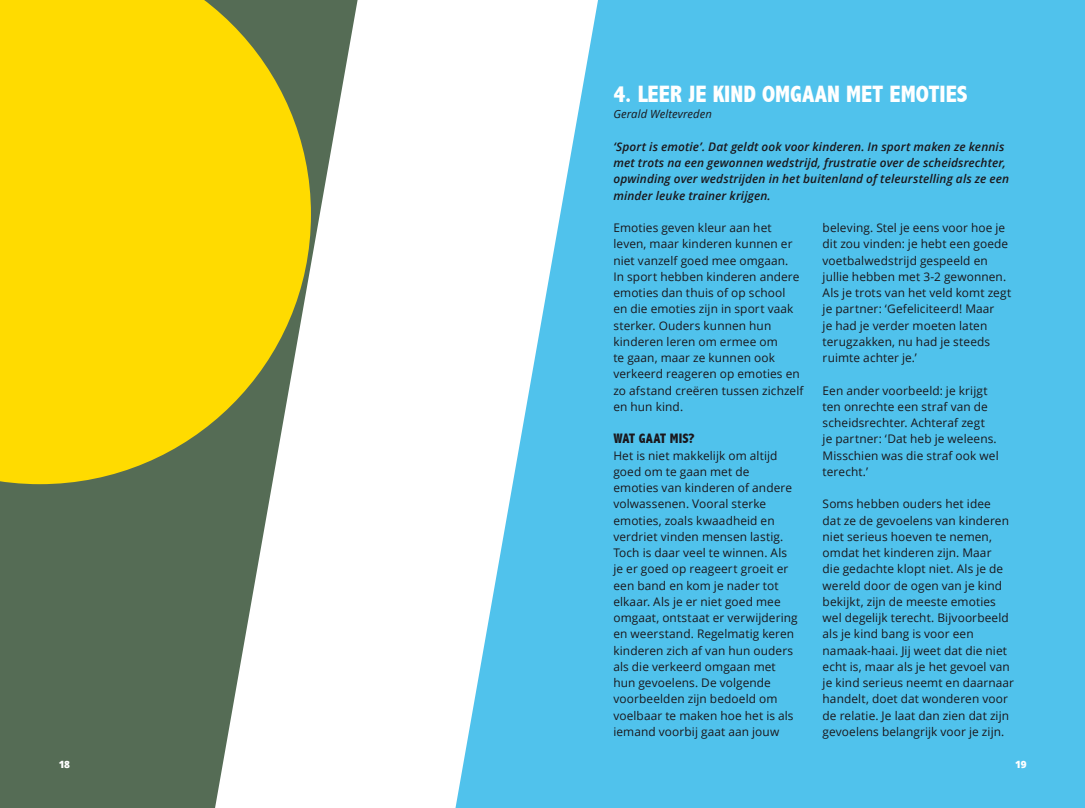
<style>
.page{position:relative;width:1085px;height:808px;background:#fff}
.page>*{position:absolute;margin:0;border:0;box-sizing:border-box;transform-origin:0 0}
.t1{font:800 condensed 23.75px "Abadi";color:#fff}
.t2{font:800 condensed 13.75px "Abadi";letter-spacing:.005em;color:#1a171c}
.t3{font:11.88px/16.2px "Open Sans";letter-spacing:.01em;color:#1a171c}
.t4{font:italic 600 11.88px/16.2px "Open Sans";letter-spacing:.01em;color:#1a171c}
.t5{font:italic 11.25px "Open Sans";letter-spacing:.01em;color:#1a171c}
.t6{font:800 10px "Open Sans";color:#fff}
</style>
<div class="page">
<div style="left:0;top:0;width:1084px;height:808px;background:#556c55"></div>
<div style="left:451px;top:0;width:633px;height:808px;background:#50c2ec"></div>
<svg style="left:215px;top:0;width:383px;height:808px;fill:#fff"></svg>
<svg style="left:0;top:0;width:311px;height:484px;fill:#ffdb00"></svg>
<h1 class="t1" style="left:613px;top:80px;width:356px">4. LEER JE KIND OMGAAN MET EMOTIES</h1>
<p class="t5" style="left:613px;top:107px;width:100px">Gerald Weltevreden</p>
<p class="t4" style="left:613px;top:138px;width:397px">‘Sport is emotie’. Dat geldt ook voor kinderen. In sport maken ze kennis met trots na een gewonnen wedstrijd, frustratie over de scheidsrechter, opwinding over wedstrijden in het buitenland of teleurstelling als ze een minder leuke trainer krijgen.</p>
<p class="t3" style="left:613px;top:219px;width:192px">Emoties geven kleur aan het leven, maar kinderen kunnen er niet vanzelf goed mee omgaan.<br>In sport hebben kinderen andere emoties dan thuis of op school<br>en die emoties zijn in sport vaak sterker. Ouders kunnen hun kinderen leren om ermee om<br>te gaan, maar ze kunnen ook verkeerd reageren op emoties en zo afstand creëren tussen zichzelf en hun kind.</p>
<p class="t2" style="left:613px;top:431px;width:83px">WAT GAAT MIS?</p>
<p class="t3" style="left:613px;top:447px;width:186px">Het is niet makkelijk om altijd goed om te gaan met de<br>emoties van kinderen of andere volwassenen. Vooral sterke emoties, zoals kwaadheid en verdriet vinden mensen lastig.<br>Toch is daar veel te winnen. Als je er goed op reageert groeit er een band en kom je nader tot elkaar. Als je er niet goed mee omgaat, ontstaat er verwijdering en weerstand. Regelmatig keren kinderen zich af van hun ouders als die verkeerd omgaan met hun gevoelens. De volgende voorbeelden zijn bedoeld om voelbaar te maken hoe het is als iemand voorbij gaat aan jouw</p>
<p class="t3" style="left:822px;top:219px;width:190px">beleving. Stel je eens voor hoe je dit zou vinden: je hebt een goede voetbalwedstrijd gespeeld en jullie hebben met 3-2 gewonnen.<br>Als je trots van het veld komt zegt je partner: ‘Gefeliciteerd! Maar<br>je had je verder moeten laten terugzakken, nu had je steeds ruimte achter je.’</p>
<p class="t3" style="left:822px;top:382px;width:177px">Een ander voorbeeld: je krijgt ten onrechte een straf van de scheidsrechter. Achteraf zegt<br>je partner: ‘Dat heb je weleens.<br>Misschien was die straf ook wel terecht.’</p>
<p class="t3" style="left:822px;top:495px;width:193px">Soms hebben ouders het idee<br>dat ze de gevoelens van kinderen niet serieus hoeven te nemen, omdat het kinderen zijn. Maar<br>die gedachte klopt niet. Als je de wereld door de ogen van je kind bekijkt, zijn de meeste emoties wel degelijk terecht. Bijvoorbeeld als je kind bang is voor een namaak-haai. Jij weet dat die niet echt is, maar als je het gevoel van je kind serieus neemt en daarnaar handelt, doet dat wonderen voor de relatie. Je laat dan zien dat zijn gevoelens belangrijk voor je zijn.</p>
<p class="t6" style="left:59px;top:757px;width:13px">18</p>
<p class="t6" style="left:1015px;top:757px;width:13px">19</p>
</div>
